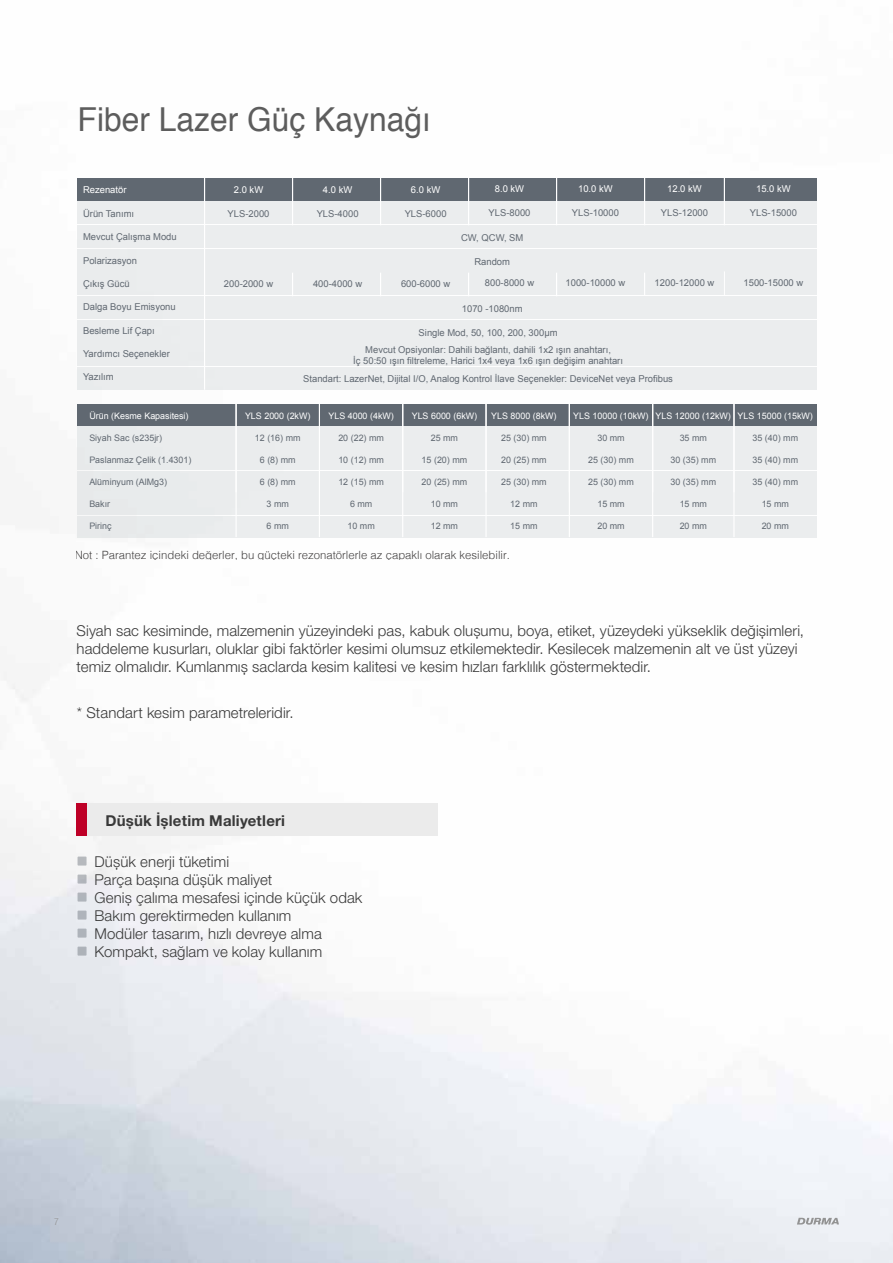
<style>
.page{position:relative;width:893px;height:1263px;background:#fff}
.page>*{position:absolute;margin:0;border:0;box-sizing:border-box;transform-origin:0 0}
.t1{font:33px "Helvetica";color:#5d5d5d;scale:.96 1}
.t2{font:300 15px/18px "Helvetica Neue LT Pro";letter-spacing:.005em;color:#393939}
.t3{font:700 15px "Helvetica Neue LT Pro";letter-spacing:.015em;color:#393939}
.t4{font:300 11.4px "Helvetica";color:#434141}
.t5{font:300 condensed 9.75px "Helvetica Neue LT Pro";color:#939393}
.t6{font:9.45px/11.4px "Arial";color:#606871;text-align:center}
.t7{font:9.45px "Arial";color:#fff}
.t8{font:9px "Arial";color:#606871}
.t9{font:9px "Arial";color:#fff}
</style>
<div class="page">
<img style="left:0;top:178px;width:893px;height:1085px">
<div style="left:77px;top:803px;width:8px;height:33px;background:#be0027"></div>
<div style="left:87px;top:803px;width:344px;height:33px;background:#ebebeb"></div>
<div style="left:78px;top:803px;width:9px;height:33px;background:#be0027"></div>
<div style="left:78px;top:856px;width:9px;height:9px;background:#b6b9bd"></div>
<div style="left:78px;top:874px;width:9px;height:9px;background:#b4b7bd"></div>
<div style="left:78px;top:892px;width:9px;height:9px;background:#b0b4bb"></div>
<div style="left:78px;top:910px;width:9px;height:9px;background:#afb4bb"></div>
<div style="left:78px;top:928px;width:9px;height:9px;background:#aeb3ba"></div>
<div style="left:78px;top:946px;width:9px;height:9px;background:#adb2b8"></div>
<div style="left:77px;top:178px;width:739px;height:22px;background:#606871"></div>
<div style="left:77px;top:202px;width:739px;height:22px;background:#ebedee"></div>
<div style="left:77px;top:225px;width:739px;height:23px;background:#ebedee"></div>
<div style="left:77px;top:249px;width:739px;height:22px;background:#ebedee"></div>
<div style="left:77px;top:273px;width:739px;height:22px;background:#ebedee"></div>
<div style="left:77px;top:296px;width:739px;height:23px;background:#ebedee"></div>
<div style="left:77px;top:320px;width:739px;height:22px;background:#ebedee"></div>
<div style="left:77px;top:344px;width:739px;height:22px;background:#ebedee"></div>
<div style="left:77px;top:367px;width:739px;height:23px;background:#ebedee"></div>
<hr style="left:204px;top:178px;width:1px;height:212px;background:#fff">
<hr style="left:292px;top:178px;width:1px;height:47px;background:#fff">
<hr style="left:380px;top:178px;width:1px;height:47px;background:#fff">
<hr style="left:468px;top:178px;width:1px;height:47px;background:#fff">
<hr style="left:556px;top:178px;width:1px;height:47px;background:#fff">
<hr style="left:644px;top:178px;width:1px;height:47px;background:#fff">
<hr style="left:724px;top:178px;width:1px;height:47px;background:#fff">
<svg style="left:724px;top:271px;width:1px;height:24px"></svg>
<svg style="left:644px;top:273px;width:1px;height:22px"></svg>
<svg style="left:292px;top:273px;width:1px;height:23px"></svg>
<svg style="left:380px;top:273px;width:1px;height:23px"></svg>
<svg style="left:468px;top:273px;width:1px;height:23px"></svg>
<svg style="left:556px;top:273px;width:1px;height:23px"></svg>
<div style="left:77px;top:404px;width:739px;height:21px;background:#606871"></div>
<div style="left:77px;top:426px;width:739px;height:21px;background:#ebedee"></div>
<div style="left:77px;top:471px;width:739px;height:21px;background:#ebedee"></div>
<div style="left:77px;top:493px;width:739px;height:22px;background:#ebedee"></div>
<div style="left:77px;top:516px;width:739px;height:21px;background:#ebedee"></div>
<div style="left:77px;top:449px;width:739px;height:21px;background:#ebedee"></div>
<hr style="left:319px;top:404px;width:1px;height:133px;background:#fff">
<hr style="left:402px;top:404px;width:1px;height:133px;background:#fff">
<hr style="left:485px;top:404px;width:2px;height:133px;background:#fff">
<hr style="left:569px;top:404px;width:1px;height:133px;background:#fff">
<hr style="left:652px;top:404px;width:1px;height:133px;background:#fff">
<hr style="left:733px;top:404px;width:2px;height:133px;background:#fff">
<hr style="left:235px;top:404px;width:2px;height:133px;background:#fff">
<svg style="left:797px;top:1218px;width:42px;height:6px"></svg>
<h1 class="t1" style="left:78px;top:94px;width:369px">Fiber Lazer Güç Kaynağı</h1>
<p class="t7" style="left:83px;top:184px;width:45px">Rezenatör</p>
<p class="t6" style="left:83px;top:208px;width:53px">Ürün Tanımı</p>
<p class="t6" style="left:83px;top:231px;width:95px">Mevcut Çalışma Modu</p>
<p class="t6" style="left:83px;top:255px;width:55px">Polarizasyon</p>
<p class="t6" style="left:83px;top:278px;width:48px">Çıkış Gücü</p>
<p class="t6" style="left:83px;top:301px;width:94px">Dalga Boyu Emisyonu</p>
<p class="t6" style="left:83px;top:325px;width:73px">Besleme Lif Çapı</p>
<p class="t6" style="left:83px;top:348px;width:88px">Yardımcı Seçenekler</p>
<p class="t6" style="left:83px;top:371px;width:32px">Yazılım</p>
<p class="t7" style="left:234px;top:184px;width:31px">2.0 kW</p>
<p class="t6" style="left:228px;top:208px;width:43px">YLS-2000</p>
<p class="t6" style="left:224px;top:278px;width:51px">200-2000 w</p>
<p class="t7" style="left:323px;top:184px;width:31px">4.0 kW</p>
<p class="t6" style="left:317px;top:208px;width:43px">YLS-4000</p>
<p class="t7" style="left:411px;top:184px;width:31px">6.0 kW</p>
<p class="t6" style="left:405px;top:208px;width:43px">YLS-6000</p>
<p class="t7" style="left:495px;top:183px;width:31px">8.0 kW</p>
<p class="t6" style="left:489px;top:207px;width:43px">YLS-8000</p>
<p class="t7" style="left:578px;top:183px;width:36px">10.0 kW</p>
<p class="t6" style="left:572px;top:207px;width:49px">YLS-10000</p>
<p class="t7" style="left:667px;top:183px;width:36px">12.0 kW</p>
<p class="t6" style="left:661px;top:207px;width:49px">YLS-12000</p>
<p class="t7" style="left:756px;top:183px;width:36px">15.0 kW</p>
<p class="t6" style="left:750px;top:207px;width:49px">YLS-15000</p>
<p class="t6" style="left:461px;top:233px;width:64px">CW, QCW, SM</p>
<p class="t6" style="left:474px;top:256px;width:37px">Random</p>
<p class="t6" style="left:313px;top:278px;width:51px">400-4000 w</p>
<p class="t6" style="left:401px;top:278px;width:51px">600-6000 w</p>
<p class="t6" style="left:485px;top:277px;width:51px">800-8000 w</p>
<p class="t6" style="left:566px;top:277px;width:61px">1000-10000 w</p>
<p class="t6" style="left:655px;top:277px;width:61px">1200-12000 w</p>
<p class="t6" style="left:743px;top:277px;width:61px">1500-15000 w</p>
<p class="t6" style="left:462px;top:303px;width:62px">1070 -1080nm</p>
<p class="t6" style="left:419px;top:327px;width:140px">Single Mod, 50, 100, 200, 300μm</p>
<p class="t6" style="left:353px;top:344px;width:271px">Mevcut Opsiyonlar: Dahili bağlantı, dahili 1x2 ışın anahtarı,<br>İç 50:50 ışın filtreleme, Harici 1x4 veya 1x6 ışın değişim anahtarı</p>
<p class="t6" style="left:303px;top:373px;width:371px">Standart: LazerNet, Dijital I/O, Analog Kontrol İlave Seçenekler: DeviceNet veya Profibus</p>
<p class="t9" style="left:89px;top:409px;width:101px">Ürün (Kesme Kapasitesi)</p>
<p class="t8" style="left:89px;top:432px;width:74px">Siyah Sac (s235jr)</p>
<p class="t8" style="left:89px;top:454px;width:104px">Paslanmaz Çelik (1.4301)</p>
<p class="t8" style="left:89px;top:476px;width:79px">Alüminyum (AlMg3)</p>
<p class="t8" style="left:89px;top:498px;width:22px">Bakır</p>
<p class="t8" style="left:89px;top:520px;width:24px">Pirinç</p>
<p class="t4" style="left:75px;top:545px;width:437px">Not : Parantez içindeki değerler, bu güçteki rezonatörlerle az çapaklı olarak kesilebilir.</p>
<p class="t9" style="left:245px;top:409px;width:67px">YLS 2000 (2kW)</p>
<p class="t8" style="left:255px;top:432px;width:47px">12 (16) mm</p>
<p class="t8" style="left:260px;top:454px;width:37px">6 (8) mm</p>
<p class="t8" style="left:260px;top:476px;width:37px">6 (8) mm</p>
<p class="t8" style="left:267px;top:498px;width:24px">3 mm</p>
<p class="t8" style="left:267px;top:520px;width:24px">6 mm</p>
<p class="t9" style="left:328px;top:409px;width:67px">YLS 4000 (4kW)</p>
<p class="t8" style="left:338px;top:432px;width:47px">20 (22) mm</p>
<p class="t8" style="left:338px;top:454px;width:47px">10 (12) mm</p>
<p class="t8" style="left:338px;top:476px;width:47px">12 (15) mm</p>
<p class="t8" style="left:350px;top:498px;width:24px">6 mm</p>
<p class="t8" style="left:347px;top:520px;width:29px">10 mm</p>
<p class="t9" style="left:412px;top:409px;width:67px">YLS 6000 (6kW)</p>
<p class="t8" style="left:431px;top:432px;width:29px">25 mm</p>
<p class="t8" style="left:422px;top:454px;width:47px">15 (20) mm</p>
<p class="t8" style="left:422px;top:476px;width:47px">20 (25) mm</p>
<p class="t8" style="left:431px;top:498px;width:29px">10 mm</p>
<p class="t8" style="left:431px;top:520px;width:29px">12 mm</p>
<p class="t9" style="left:491px;top:409px;width:67px">YLS 8000 (8kW)</p>
<p class="t8" style="left:501px;top:432px;width:47px">25 (30) mm</p>
<p class="t8" style="left:501px;top:454px;width:47px">20 (25) mm</p>
<p class="t8" style="left:501px;top:476px;width:47px">25 (30) mm</p>
<p class="t8" style="left:510px;top:498px;width:29px">12 mm</p>
<p class="t8" style="left:510px;top:520px;width:29px">15 mm</p>
<p class="t9" style="left:573px;top:409px;width:77px">YLS 10000 (10kW)</p>
<p class="t8" style="left:597px;top:432px;width:29px">30 mm</p>
<p class="t8" style="left:588px;top:454px;width:47px">25 (30) mm</p>
<p class="t8" style="left:588px;top:476px;width:47px">25 (30) mm</p>
<p class="t8" style="left:597px;top:498px;width:29px">15 mm</p>
<p class="t8" style="left:597px;top:520px;width:29px">20 mm</p>
<p class="t9" style="left:656px;top:409px;width:77px">YLS 12000 (12kW)</p>
<p class="t8" style="left:680px;top:432px;width:29px">35 mm</p>
<p class="t8" style="left:670px;top:454px;width:47px">30 (35) mm</p>
<p class="t8" style="left:670px;top:476px;width:47px">30 (35) mm</p>
<p class="t8" style="left:680px;top:498px;width:29px">15 mm</p>
<p class="t8" style="left:680px;top:520px;width:29px">20 mm</p>
<p class="t9" style="left:737px;top:409px;width:77px">YLS 15000 (15kW)</p>
<p class="t8" style="left:752px;top:432px;width:47px">35 (40) mm</p>
<p class="t8" style="left:752px;top:454px;width:47px">35 (40) mm</p>
<p class="t8" style="left:752px;top:476px;width:47px">35 (40) mm</p>
<p class="t8" style="left:762px;top:498px;width:29px">15 mm</p>
<p class="t8" style="left:762px;top:520px;width:29px">20 mm</p>
<p class="t2" style="left:77px;top:621px;width:729px">Siyah sac kesiminde, malzemenin yüzeyindeki pas, kabuk oluşumu, boya, etiket, yüzeydeki yükseklik değişimleri, haddeleme kusurları, oluklar gibi faktörler kesimi olumsuz etkilemektedir. Kesilecek malzemenin alt ve üst yüzeyi temiz olmalıdır. Kumlanmış saclarda kesim kalitesi ve kesim hızları farklılık göstermektedir.</p>
<p class="t2" style="left:77px;top:703px;width:218px">* Standart kesim parametreleridir.</p>
<p class="t3" style="left:105px;top:811px;width:181px">Düşük İşletim Maliyetleri</p>
<p class="t2" style="left:95px;top:852px;width:269px">Düşük enerji tüketimi<br>Parça başına düşük maliyet<br>Geniş çalıma mesafesi içinde küçük odak<br>Bakım gerektirmeden kullanım<br>Modüler tasarım, hızlı devreye alma<br>Kompakt, sağlam ve kolay kullanım</p>
<p class="t5" style="left:54px;top:1215px;width:6px">7</p>
</div>
